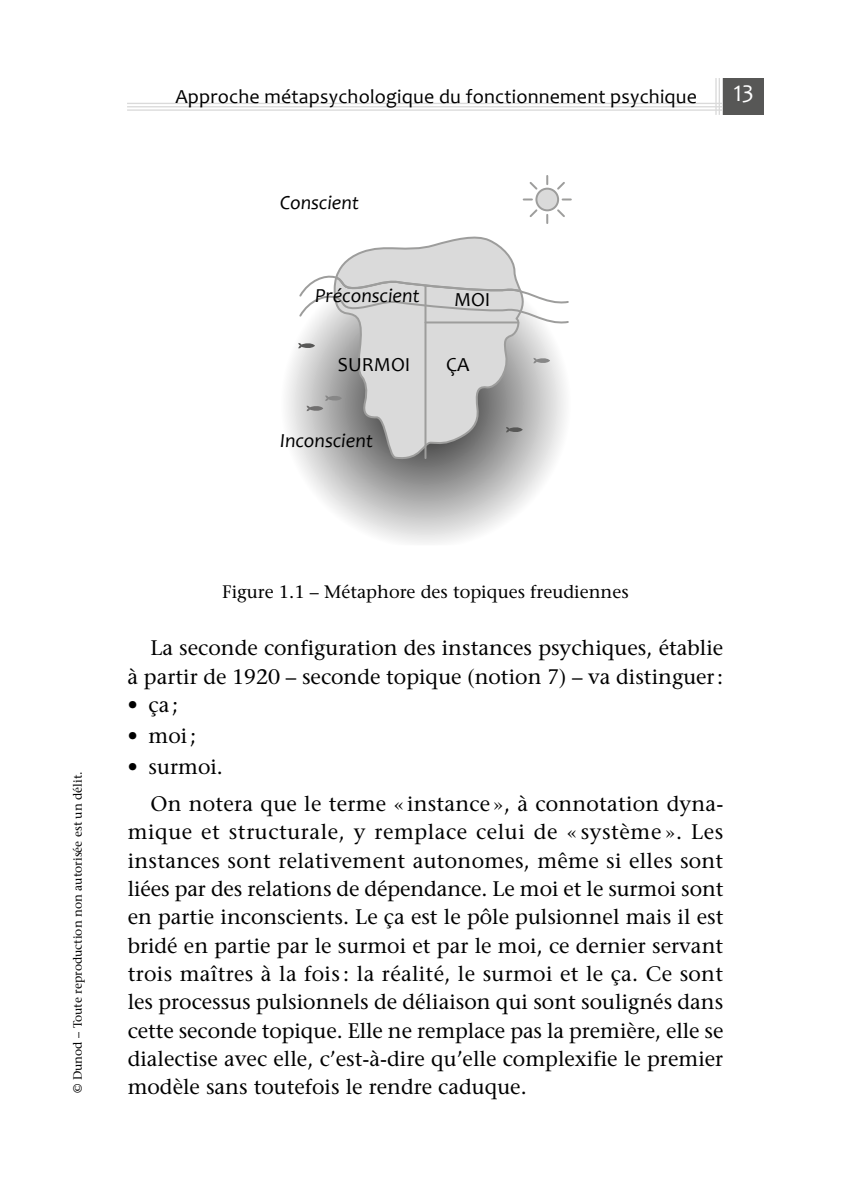
<style>
.page{position:relative;width:851px;height:1191px;background:#fff}
.page>*{position:absolute;margin:0;border:0;box-sizing:border-box;transform-origin:0 0}
.t1{font:24px "Candara";color:#fff}
.t2{font:500 21px/28.4px "Stone Serif Std";color:#000;text-align:right}
.t3{font:20px "Candara";letter-spacing:.01em;color:#000}
.t4{font:italic 20px "Candara";color:#000}
.t5{font:500 18px "Stone Serif Std";color:#000}
.t6{font:500 12px "Stone Serif Std";color:#000}
</style>
<div class="page">
<hr style="left:127px;top:103px;width:624px;height:1px;background:#dadada">
<hr style="left:127px;top:106px;width:624px;height:1px;background:#dadada">
<hr style="left:127px;top:109px;width:624px;height:2px;background:#dadada">
<hr style="left:721px;top:78px;width:2px;height:37px;background:#dadada">
<hr style="left:718px;top:78px;width:1px;height:37px;background:#dadada">
<hr style="left:715px;top:78px;width:1px;height:37px;background:#dadada">
<div style="left:723px;top:78px;width:40px;height:37px;background:#575756"></div>
<svg style="left:287px;top:353px;width:265px;height:190px"></svg>
<svg style="left:297px;top:176px;width:273px;height:287px"></svg>
<hr style="left:425px;top:321px;width:93px;height:2px;background:#9d9d9c">
<p class="t3" style="left:175px;top:84px;width:523px">Approche métapsychologique du fonctionnement psychique</p>
<p class="t1" style="left:733px;top:78px;width:22px">13</p>
<p class="t4" style="left:280px;top:190px;width:81px">Conscient</p>
<p class="t4" style="left:315px;top:283px;width:106px">Préconscient</p>
<p class="t3" style="left:338px;top:352px;width:74px">SURMOI</p>
<p class="t4" style="left:280px;top:428px;width:95px">Inconscient</p>
<p class="t3" style="left:454px;top:287px;width:38px">MOI</p>
<p class="t3" style="left:446px;top:352px;width:25px">ÇA</p>
<p class="t6" style="left:71px;top:1093px;width:323px;rotate:-90deg">© Dunod – Toute reproduction non autorisée est un délit.</p>
<p class="t5" style="left:222px;top:581px;width:408px">Figure 1.1 – Métaphore des topiques freudiennes</p>
<p class="t2" style="left:128px;top:633px;width:597px">La seconde configuration des instances psychiques, établie<br>à partir de 1920 – seconde topique (notion 7) – va distinguer:</p>
<p class="t2" style="left:128px;top:690px;width:52px">• ça;</p>
<p class="t2" style="left:128px;top:721px;width:70px">• moi;</p>
<p class="t2" style="left:150px;top:748px;width:574px;line-height:36.8px;text-align:left;text-indent:-23px">• surmoi.<br>On notera que le terme « instance », à connotation dyna-</p>
<p class="t2" style="left:128px;top:818px;width:597px;text-align:justify">mique et structurale, y remplace celui de « système ». Les instances sont relativement autonomes, même si elles sont liées par des relations de dépendance. Le moi et le surmoi sont en partie inconscients. Le ça est le pôle pulsionnel mais il est bridé en partie par le surmoi et par le moi, ce dernier servant trois maîtres à la fois : la réalité, le surmoi et le ça. Ce sont les processus pulsionnels de déliaison qui sont soulignés dans cette seconde topique. Elle ne remplace pas la première, elle se dialectise avec elle, c’est-à‑dire qu’elle complexifie le premier modèle sans toutefois le rendre caduque.</p>
</div>
